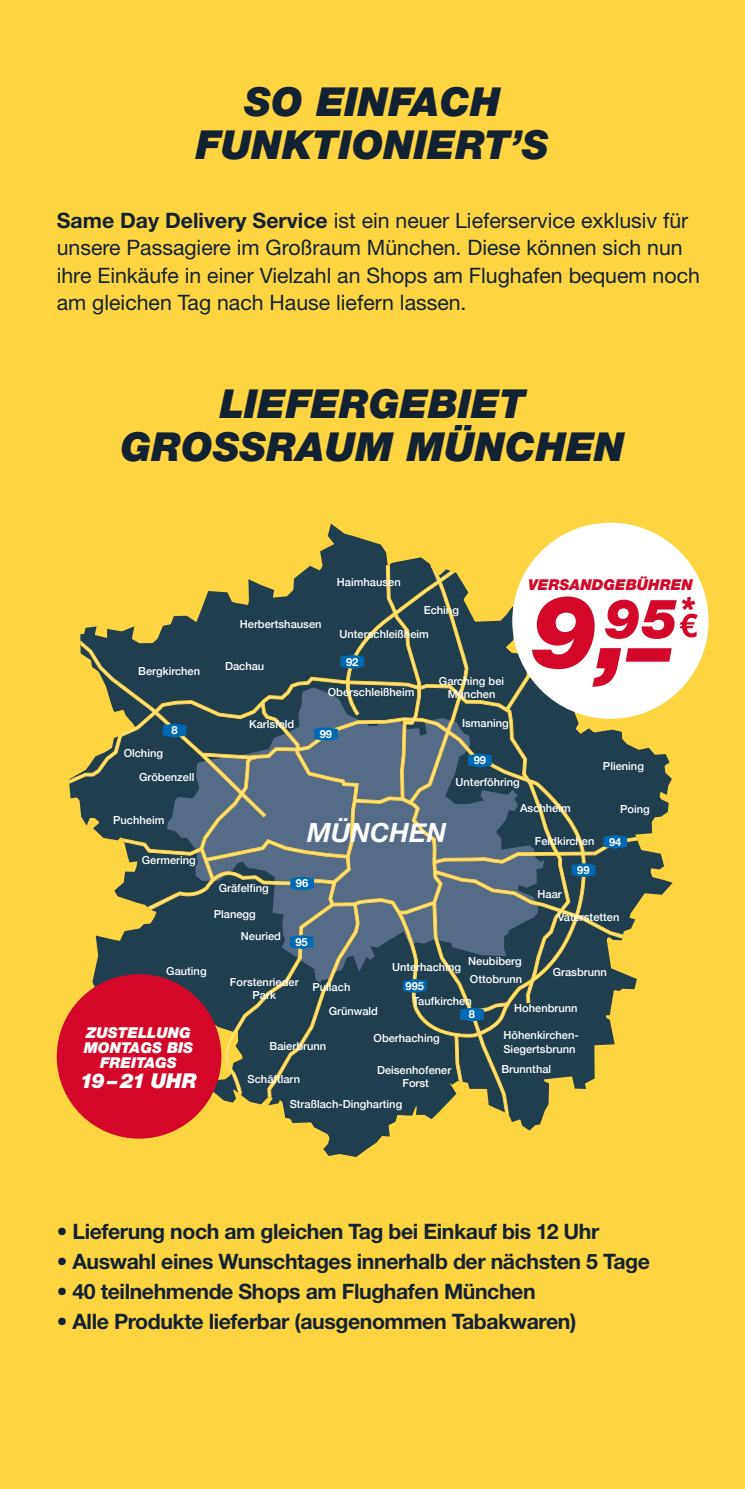
<style>
.page{position:relative;width:745px;height:1489px;background:#fff}
.page>*{position:absolute;margin:0;border:0;box-sizing:border-box;transform-origin:0 0}
.t1{font:italic 900 102px "Helvetica Neue";color:#d3072a}
.t2{font:italic 900 40px/42.5px "Helvetica Neue";color:#132232;text-align:center}
.t3{font:italic 700 26.25px "Helvetica Neue";color:#fff}
.t4{font:21.25px/27.5px "Helvetica Neue";color:#132232}
.t5{font:700 21.25px "Helvetica Neue";letter-spacing:-.02em;color:#132232}
.t6{font:italic 900 20.5px "Helvetica Neue";letter-spacing:-.04em;color:#fff}
.t7{font:italic 900 15px/15px "Helvetica Neue";color:#fff;text-align:center}
.t8{font:italic 900 15px "Helvetica Neue";color:#d3072a}
.t9{font:500 11px/13.2px "Helvetica Neue";color:#fff}
.t10{font:700 11px "Helvetica Neue";color:#fff}
.s1{font-weight:700}
</style>
<div class="page">
<div style="left:0;top:0;width:744px;height:1488px;background:#ffd441"></div>
<svg style="left:67px;top:522px;width:630px;height:635px"></svg>
<h2 class="t2" style="left:196px;top:80px;width:354px">SO EINFACH<br>FUNKTIONIERT’S</h2>
<p class="t4" style="left:57px;top:206px;width:644px"><span class="s1">Same Day Delivery Service</span> ist ein neuer Lieferservice exklusiv für unsere Passagiere im Großraum München. Diese können sich nun ihre Einkäufe in einer Vielzahl an Shops am Flughafen bequem noch am gleichen Tag nach Hause liefern lassen.</p>
<h2 class="t2" style="left:120px;top:382px;width:505px">LIEFERGEBIET<br>GROSSRAUM MÜNCHEN</h2>
<p class="t9" style="left:138px;top:664px;width:63px">Bergkirchen</p>
<p class="t10" style="left:171px;top:721px;width:8px">8</p>
<p class="t9" style="left:124px;top:745px;width:41px">Olching</p>
<p class="t9" style="left:139px;top:769px;width:57px">Gröbenzell</p>
<p class="t9" style="left:113px;top:813px;width:53px">Puchheim</p>
<p class="t9" style="left:142px;top:852px;width:55px">Germering</p>
<p class="t9" style="left:166px;top:963px;width:42px">Gauting</p>
<h3 class="t7" style="left:84px;top:1025px;width:111px">ZUSTELLUNG<br>MONTAGS BIS<br>FREITAGS</h3>
<h3 class="t6" style="left:80px;top:1068px;width:118px">19–21 UHR</h3>
<p class="t9" style="left:240px;top:616px;width:83px">Herbertshausen</p>
<p class="t9" style="left:225px;top:658px;width:41px">Dachau</p>
<p class="t9" style="left:337px;top:574px;width:65px">Haimhausen</p>
<p class="t9" style="left:423px;top:602px;width:37px">Eching</p>
<p class="t9" style="left:339px;top:627px;width:91px">Unterschleißheim</p>
<p class="t10" style="left:346px;top:653px;width:14px">92</p>
<p class="t9" style="left:249px;top:716px;width:47px">Karlsfeld</p>
<p class="t9" style="left:327px;top:684px;width:88px">Oberschleißheim</p>
<p class="t10" style="left:319px;top:725px;width:14px">99</p>
<p class="t9" style="left:438px;top:673px;width:67px;text-align:center">Garching bei<br>München</p>
<p class="t9" style="left:461px;top:715px;width:48px">Ismaning</p>
<p class="t10" style="left:473px;top:751px;width:14px">99</p>
<p class="t9" style="left:455px;top:774px;width:66px">Unterföhring</p>
<h3 class="t8" style="left:527px;top:575px;width:166px">VERSANDGEBÜHREN</h3>
<h1 class="t1" style="left:530px;top:569px;width:165px">9,<sup>95</sup><sup>*</sup></h1>
<p class="t9" style="left:602px;top:758px;width:42px">Pliening</p>
<p class="t9" style="left:218px;top:880px;width:51px">Gräfelfing</p>
<p class="t9" style="left:241px;top:902px;width:42px;line-height:21.8px;text-indent:-27px">Planegg<br>Neuried</p>
<h3 class="t3" style="left:307px;top:811px;width:140px">MÜNCHEN</h3>
<p class="t10" style="left:296px;top:874px;width:14px">96</p>
<p class="t10" style="left:295px;top:933px;width:14px">95</p>
<p class="t9" style="left:520px;top:800px;width:52px">Aschheim</p>
<p class="t9" style="left:534px;top:833px;width:61px">Feldkirchen</p>
<p class="t10" style="left:577px;top:861px;width:14px">99</p>
<p class="t9" style="left:619px;top:801px;width:31px">Poing</p>
<p class="t10" style="left:608px;top:833px;width:14px">94</p>
<p class="t9" style="left:557px;top:881px;width:63px;line-height:23.8px;text-indent:-20px">Haar<br>Vaterstetten</p>
<p class="t9" style="left:392px;top:959px;width:70px">Unterhaching</p>
<p class="t9" style="left:468px;top:951px;width:55px;line-height:17.8px">Neubiberg<br>Ottobrunn</p>
<p class="t9" style="left:514px;top:1000px;width:65px">Hohenbrunn</p>
<p class="t9" style="left:552px;top:964px;width:56px">Grasbrunn</p>
<p class="t9" style="left:230px;top:974px;width:70px;text-align:center">Forstenrieder<br>Park</p>
<p class="t10" style="left:405px;top:977px;width:20px">995</p>
<p class="t9" style="left:312px;top:979px;width:39px">Pullach</p>
<p class="t9" style="left:412px;top:993px;width:60px">Taufkirchen</p>
<p class="t9" style="left:373px;top:1030px;width:68px">Oberhaching</p>
<p class="t9" style="left:503px;top:1027px;width:77px">Höhenkirchen-<br>Siegertsbrunn</p>
<p class="t9" style="left:328px;top:1003px;width:51px">Grünwald</p>
<p class="t10" style="left:468px;top:1005px;width:8px">8</p>
<p class="t9" style="left:269px;top:1038px;width:58px">Baierbrunn</p>
<p class="t9" style="left:247px;top:1071px;width:54px">Schäftlarn</p>
<p class="t9" style="left:289px;top:1096px;width:114px">Straßlach-Dingharting</p>
<p class="t9" style="left:501px;top:1061px;width:51px">Brunnthal</p>
<p class="t9" style="left:377px;top:1061px;width:76px;text-align:center">Deisenhofener<br>Forst</p>
<h3 class="t5" style="left:57px;top:1218px;width:544px">• Lieferung noch am gleichen Tag bei Einkauf bis 12 Uhr</h3>
<h3 class="t5" style="left:57px;top:1248px;width:594px">• Auswahl eines Wunschtages innerhalb der nächsten 5 Tage</h3>
<h3 class="t5" style="left:57px;top:1278px;width:480px">• 40 teilnehmende Shops am Flughafen München</h3>
<h3 class="t5" style="left:57px;top:1308px;width:520px">• Alle Produkte lieferbar (ausgenommen Tabakwaren)</h3>
</div>
